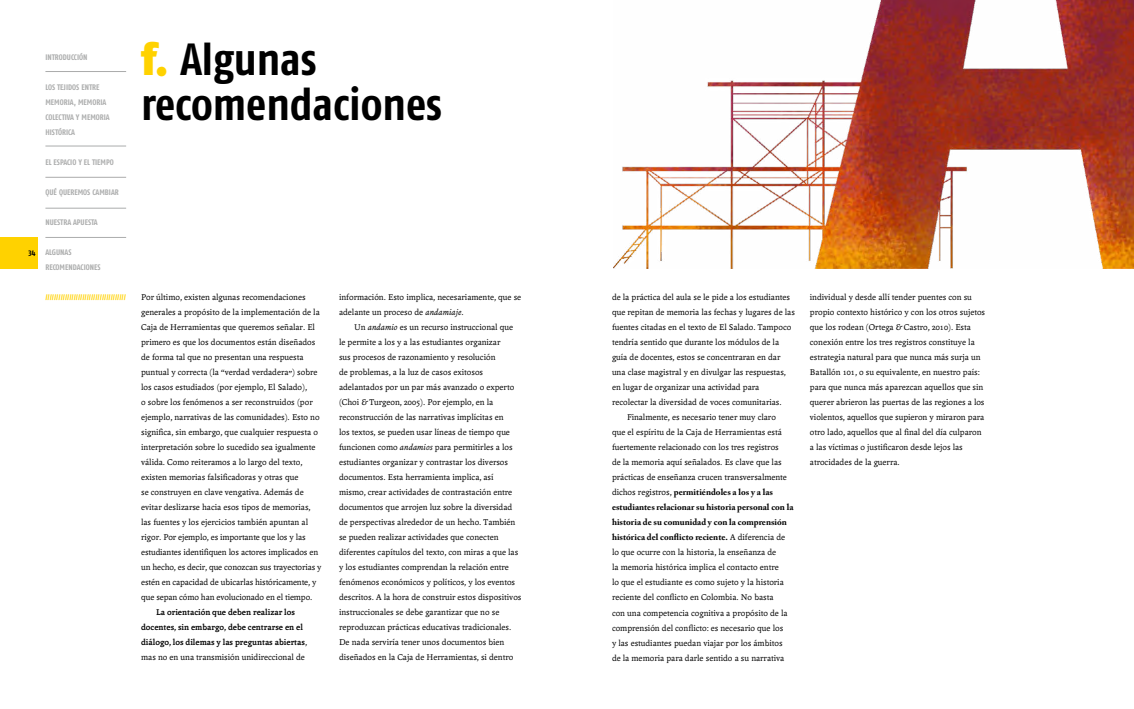
<style>
.page{position:relative;width:1134px;height:709px;background:#fff}
.page>*{position:absolute;margin:0;border:0;box-sizing:border-box;transform-origin:0 0}
.t1{font:700 45px/45px "Fago Co";color:#000}
.t2{font:9px/15px "Andralis ND Os F";color:#000}
.t3{font:700 9px/15px "Adobe Caslon Pro";color:#000}
.t4{font:700 9px/15px "Andralis ND Os F";color:#000;text-align:center}
.t5{font:700 8px/15px "Fago Co";color:#abacac}
.t6{font:700 8px "Fago Co";color:#ffd200}
.t7{font:700 8px "Fago Co";color:#000}
.s1{font-weight:900;color:#ffd200}
.s2{font-weight:400}
.s3{font-style:italic}
.s4{font-family:"Andralis ND Os F";font-weight:400}
</style>
<div class="page">
<hr style="left:45px;top:71px;width:81px;height:1px;background:#abacac">
<hr style="left:45px;top:145px;width:81px;height:1px;background:#abacac">
<hr style="left:45px;top:177px;width:81px;height:1px;background:#abacac">
<hr style="left:45px;top:208px;width:81px;height:1px;background:#abacac">
<hr style="left:45px;top:237px;width:81px;height:1px;background:#abacac">
<div style="left:0;top:237px;width:38px;height:32px;background:#ffd200"></div>
<img style="left:613px;top:0;width:521px;height:269px">
<p class="t7" style="left:28px;top:248px;width:8px">34</p>
<p class="t5" style="left:45px;top:50px;width:43px">INTRODUCCIÓN</p>
<p class="t5" style="left:45px;top:80px;width:66px">LOS TEJIDOS ENTRE<br>MEMORIA, MEMORIA<br>COLECTIVA Y MEMORIA<br>HISTÓRICA</p>
<p class="t5" style="left:45px;top:155px;width:70px">EL ESPACIO Y EL TIEMPO</p>
<p class="t5" style="left:45px;top:185px;width:75px">QUÉ QUEREMOS CAMBIAR</p>
<p class="t5" style="left:45px;top:215px;width:54px">NUESTRA APUESTA</p>
<p class="t5" style="left:45px;top:245px;width:57px">ALGUNAS<br>RECOMENDACIONES</p>
<p class="t6" style="left:45px;top:293px;width:82px">/////////////////////////////////////</p>
<h1 class="t1" style="left:141px;top:36px;width:303px"><span class="s1">f.</span> Algunas recomendaciones</h1>
<p class="t2" style="left:141px;top:290px;width:182px">Por último, existen algunas recomendaciones generales a propósito de la implementación de la Caja de Herramientas que queremos señalar. El primero es que los documentos están diseñados de forma tal que no presentan una respuesta puntual y correcta (la “verdad verdadera”) sobre los casos estudiados (por ejemplo, El Salado),<br>o sobre los fenómenos a ser reconstruidos (por ejemplo, narrativas de las comunidades). Esto no significa, sin embargo, que cualquier respuesta o interpretación sobre lo sucedido sea igualmente válida. Como reiteramos a lo largo del texto, existen memorias falsificadoras y otras que<br>se construyen en clave vengativa. Además de evitar deslizarse hacia esos tipos de memorias, las fuentes y los ejercicios también apuntan al rigor. Por ejemplo, es importante que los y las estudiantes identifiquen los actores implicados en un hecho, es decir, que conozcan sus trayectorias y estén en capacidad de ubicarlas históricamente, y que sepan cómo han evolucionado en el tiempo.</p>
<p class="t4" style="left:141px;top:605px;width:167px">La orientación que deben realizar los docentes, sin embargo, debe centrarse en el diálogo, los dilemas y las preguntas abiertas<span class="s2">, mas no en una transmisión unidireccional de</span></p>
<p class="t2" style="left:339px;top:290px;width:184px">información. Esto implica, necesariamente, que se adelante un proceso de <span class="s3">andamiaje</span>.</p>
<p class="t2" style="left:339px;top:320px;width:184px;text-indent:15px">Un <span class="s3">andamio</span> es un recurso instruccional que le permite a los y a las estudiantes organizar<br>sus procesos de razonamiento y resolución<br>de problemas, a la luz de casos exitosos adelantados por un par más avanzado o experto (Choi &amp; Turgeon, 2005). Por ejemplo, en la reconstrucción de las narrativas implícitas en<br>los textos, se pueden usar líneas de tiempo que funcionen como <span class="s3">andamios</span> para permitirles a los estudiantes organizar y contrastar los diversos documentos. Esta herramienta implica, así mismo, crear actividades de contrastación entre documentos que arrojen luz sobre la diversidad de perspectivas alrededor de un hecho. También se pueden realizar actividades que conecten diferentes capítulos del texto, con miras a que las y los estudiantes comprendan la relación entre fenómenos económicos y políticos, y los eventos descritos. A la hora de construir estos dispositivos instruccionales se debe garantizar que no se reproduzcan prácticas educativas tradicionales.<br>De nada serviría tener unos documentos bien diseñados en la Caja de Herramientas, si dentro</p>
<p class="t2" style="left:612px;top:290px;width:180px">de la práctica del aula se le pide a los estudiantes</p>
<p class="t2" style="left:612px;top:305px;width:184px">que repitan de memoria las fechas y lugares de las</p>
<p class="t2" style="left:612px;top:320px;width:181px">fuentes citadas en el texto de El Salado. Tampoco</p>
<p class="t2" style="left:612px;top:335px;width:169px">tendría sentido que durante los módulos de la</p>
<p class="t2" style="left:612px;top:350px;width:170px">guía de docentes, estos se concentraran en dar</p>
<p class="t2" style="left:612px;top:365px;width:175px">una clase magistral y en divulgar las respuestas,</p>
<p class="t2" style="left:612px;top:380px;width:149px">en lugar de organizar una actividad para</p>
<p class="t2" style="left:612px;top:395px;width:171px">recolectar la diversidad de voces comunitarias.</p>
<p class="t2" style="left:627px;top:410px;width:150px">Finalmente, es necesario tener muy claro</p>
<p class="t2" style="left:612px;top:425px;width:171px">que el espíritu de la Caja de Herramientas está</p>
<p class="t2" style="left:612px;top:440px;width:168px">fuertemente relacionado con los tres registros</p>
<p class="t2" style="left:612px;top:455px;width:171px">de la memoria aquí señalados. Es clave que las</p>
<p class="t2" style="left:612px;top:470px;width:176px">prácticas de enseñanza crucen transversalmente</p>
<p class="t3" style="left:612px;top:485px;width:183px"><span class="s4">dichos registros,</span> permitiéndoles a los y a las estudiantes relacionar su historia personal con la historia de su comunidad y con la comprensión histórica del conflicto reciente. <span class="s4">A diferencia de</span></p>
<p class="t2" style="left:612px;top:545px;width:177px">lo que ocurre con la historia, la enseñanza de<br>la memoria histórica implica el contacto entre lo que el estudiante es como sujeto y la historia reciente del conflicto en Colombia. No basta con una competencia cognitiva a propósito de la comprensión del conflicto: es necesario que los y las estudiantes puedan viajar por los ámbitos de la memoria para darle sentido a su narrativa</p>
<p class="t2" style="left:810px;top:290px;width:177px">individual y desde allí tender puentes con su propio contexto histórico y con los otros sujetos que los rodean (Ortega &amp; Castro, 2010). Esta conexión entre los tres registros constituye la estrategia natural para que nunca más surja un Batallón 101, o su equivalente, en nuestro país: para que nunca más aparezcan aquellos que sin querer abrieron las puertas de las regiones a los violentos, aquellos que supieron y miraron para otro lado, aquellos que al final del día culparon a las víctimas o justificaron desde lejos las atrocidades de la guerra.</p>
</div>
